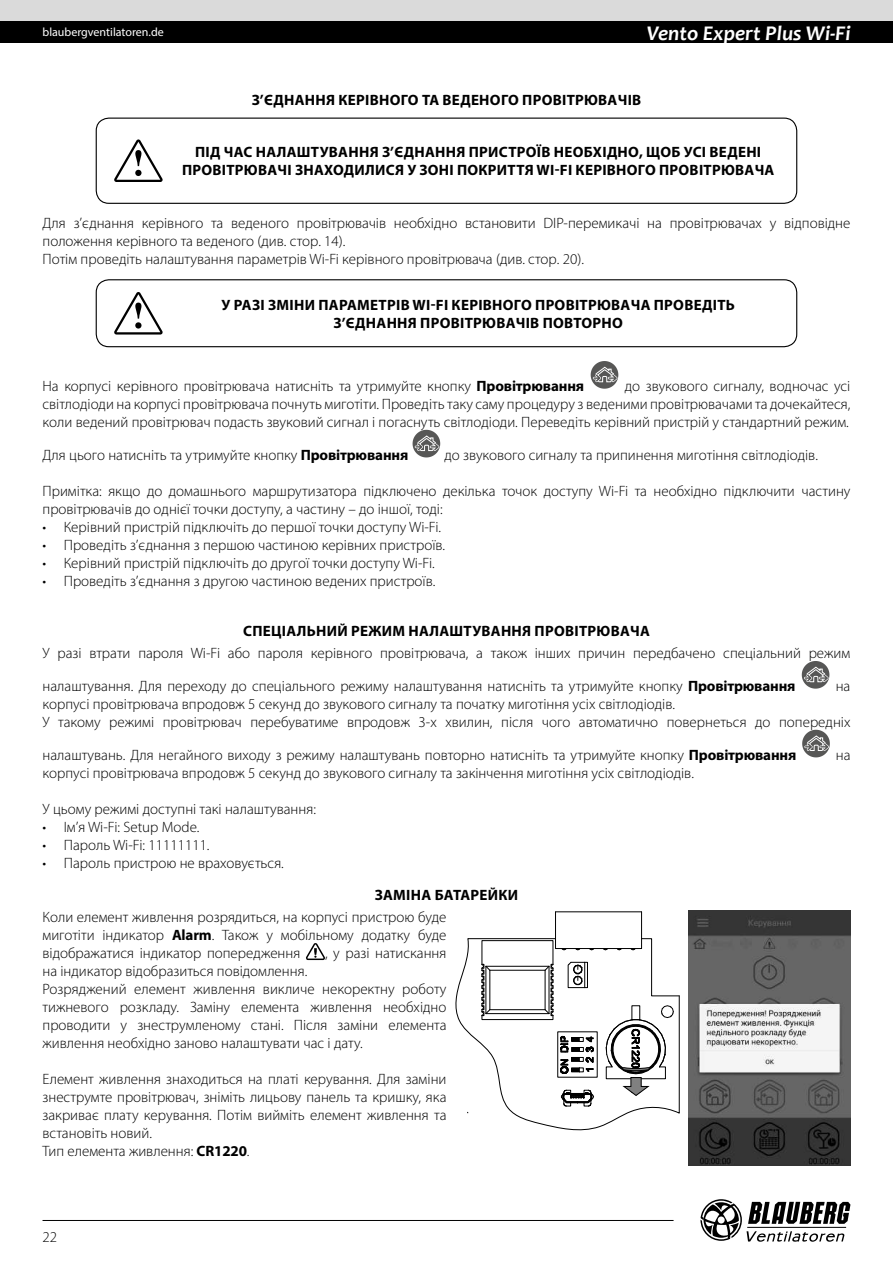
<style>
.page{position:relative;width:893px;height:1263px;background:#fff}
.page>*{position:absolute;margin:0;border:0;box-sizing:border-box;transform-origin:0 0}
.t1{font:italic 700 21px "Candara";color:#fff}
.t2{font:300 15px/18px "Myriad Pro";color:#000}
.t3{font:700 15px/18px "Myriad Pro";letter-spacing:.02em;color:#000;text-align:center}
.t4{font:12px "Myriad Pro";color:#fff}
.s1{font-weight:700}
</style>
<div class="page">
<div style="left:0;top:0;width:893px;height:21px;background:#dadada"></div>
<div style="left:0;top:21px;width:893px;height:22px;background:#000"></div>
<svg style="left:700px;top:1199px;width:150px;height:43px"></svg>
<hr style="left:43px;top:1220px;width:631px;height:1px;background:#000">
<svg style="left:591px;top:361px;width:27px;height:28px"></svg>
<svg style="left:413px;top:430px;width:27px;height:27px"></svg>
<svg style="left:802px;top:661px;width:27px;height:28px"></svg>
<svg style="left:802px;top:730px;width:28px;height:27px"></svg>
<svg style="left:306px;top:943px;width:19px;height:17px"></svg>
<div style="left:96px;top:279px;width:701px;height:68px;border:1px solid #000;border-radius:13px"></div>
<div style="left:96px;top:118px;width:701px;height:86px;border:1px solid #000;border-radius:13px"></div>
<svg style="left:114px;top:292px;width:49px;height:42px"></svg>
<svg style="left:114px;top:139px;width:49px;height:43px"></svg>
<img style="left:688px;top:911px;width:162px;height:255px">
<hr style="left:555px;top:911px;width:87px;height:1px;background:#000">
<svg style="left:455px;top:912px;width:224px;height:219px"></svg>
<p class="t4" style="left:43px;top:25px;width:123px">blaubergventilatoren.de</p>
<h1 class="t1" style="left:647px;top:20px;width:205px">Vento Expert Plus Wi-Fi</h1>
<p class="t3" style="left:252px;top:90px;width:391px">З’ЄДНАННЯ КЕРІВНОГО ТА ВЕДЕНОГО ПРОВІТРЮВАЧІВ</p>
<p class="t3" style="left:182px;top:143px;width:594px">ПІД ЧАС НАЛАШТУВАННЯ З’ЄДНАННЯ ПРИСТРОЇВ НЕОБХІДНО, ЩОБ УСІ ВЕДЕНІ<br>ПРОВІТРЮВАЧІ ЗНАХОДИЛИСЯ У ЗОНІ ПОКРИТТЯ WI-FI КЕРІВНОГО ПРОВІТРЮВАЧА</p>
<p class="t2" style="left:43px;top:215px;width:809px">Для з’єднання керівного та веденого провітрювачів необхідно встановити DIP-перемикачі на провітрювачах у відповідне положення керівного та веденого (див. стор. 14).<br>Потім проведіть налаштування параметрів Wi-Fi керівного провітрювача (див. стор. 20).</p>
<p class="t3" style="left:222px;top:295px;width:515px">У РАЗІ ЗМІНИ ПАРАМЕТРІВ WI-FI КЕРІВНОГО ПРОВІТРЮВАЧА ПРОВЕДІТЬ<br>З’ЄДНАННЯ ПРОВІТРЮВАЧІВ ПОВТОРНО</p>
<p class="t2" style="left:43px;top:377px;width:543px">На корпусі керівного провітрювача натисніть та утримуйте кнопку <span class="s1">Провітрювання</span></p>
<p class="t2" style="left:43px;top:377px;width:809px;text-align:justify;text-indent:582px">до звукового сигналу, водночас усі світлодіоди на корпусі провітрювача почнуть миготіти. Проведіть таку саму процедуру з веденими провітрювачами та дочекайтеся, коли ведений провітрювач подасть звуковий сигнал і погаснуть світлодіоди. Переведіть керівний пристрій у стандартний режим.</p>
<p class="t2" style="left:43px;top:446px;width:367px">Для цього натисніть та утримуйте кнопку <span class="s1">Провітрювання</span></p>
<p class="t2" style="left:445px;top:446px;width:375px">до звукового сигналу та припинення миготіння світлодіодів.</p>
<p class="t2" style="left:43px;top:482px;width:809px">Примітка: якщо до домашнього маршрутизатора підключено декілька точок доступу Wi-Fi та необхідно підключити частину провітрювачів до однієї точки доступу, а частину – до іншої, тоді:</p>
<p class="t2" style="left:43px;top:518px;width:400px">• Керівний пристрій підключіть до першої точки доступу Wi-Fi.</p>
<p class="t2" style="left:43px;top:536px;width:404px">• Проведіть з’єднання з першою частиною керівних пристроїв.</p>
<p class="t2" style="left:43px;top:554px;width:394px">• Керівний пристрій підключіть до другої точки доступу Wi-Fi.</p>
<p class="t2" style="left:43px;top:572px;width:394px">• Проведіть з’єднання з другою частиною ведених пристроїв.</p>
<p class="t3" style="left:243px;top:621px;width:408px">СПЕЦІАЛЬНИЙ РЕЖИМ НАЛАШТУВАННЯ ПРОВІТРЮВАЧА</p>
<p class="t2" style="left:43px;top:637px;width:809px;line-height:32.7px">У разі втрати пароля Wi-Fi або пароля керівного провітрювача, а також інших причин передбачено спеціальний режим налаштування. Для переходу до спеціального режиму налаштування натисніть та утримуйте кнопку <span class="s1">Провітрювання</span></p>
<p class="t2" style="left:836px;top:677px;width:16px">на</p>
<p class="t2" style="left:43px;top:695px;width:809px">корпусі провітрювача впродовж 5 секунд до звукового сигналу та початку миготіння усіх світлодіодів.<br>У такому режимі провітрювач перебуватиме впродовж 3-х хвилин, після чого автоматично повернеться до попередніх</p>
<p class="t2" style="left:43px;top:746px;width:755px">налаштувань. Для негайного виходу з режиму налаштувань повторно натисніть та утримуйте кнопку <span class="s1">Провітрювання</span></p>
<p class="t2" style="left:836px;top:746px;width:16px">на</p>
<p class="t2" style="left:43px;top:764px;width:653px">корпусі провітрювача впродовж 5 секунд до звукового сигналу та закінчення миготіння усіх світлодіодів.</p>
<p class="t2" style="left:43px;top:800px;width:275px">У цьому режимі доступні такі налаштування:</p>
<p class="t2" style="left:43px;top:818px;width:158px">• Ім’я Wi-Fi: Setup Mode.</p>
<p class="t2" style="left:43px;top:836px;width:169px">• Пароль Wi-Fi: 11111111.</p>
<p class="t2" style="left:43px;top:854px;width:243px">• Пароль пристрою не враховується.</p>
<p class="t3" style="left:375px;top:885px;width:145px">ЗАМІНА БАТАРЕЙКИ</p>
<p class="t2" style="left:43px;top:908px;width:405px;text-align:justify">Коли елемент живлення розрядиться, на корпусі пристрою буде миготіти індикатор <span class="s1">Alarm</span>. Також у мобільному додатку буде відображатися індикатор попередження</p>
<p class="t2" style="left:325px;top:944px;width:123px">, у разі натискання</p>
<p class="t2" style="left:43px;top:962px;width:405px">на індикатор відобразиться повідомлення.<br>Розряджений елемент живлення викличе некоректну роботу тижневого розкладу. Заміну елемента живлення необхідно проводити у знеструмленому стані. Після заміни елемента живлення необхідно заново налаштувати час і дату.</p>
<p class="t2" style="left:43px;top:1070px;width:405px">Елемент живлення знаходиться на платі керування. Для заміни знеструмте провітрювач, зніміть лицьову панель та кришку, яка закриває плату керування. Потім вийміть елемент живлення та встановіть новий.<br>Тип елемента живлення: <span class="s1">CR1220</span>.</p>
<p class="t2" style="left:43px;top:1228px;width:16px">22</p>
</div>
